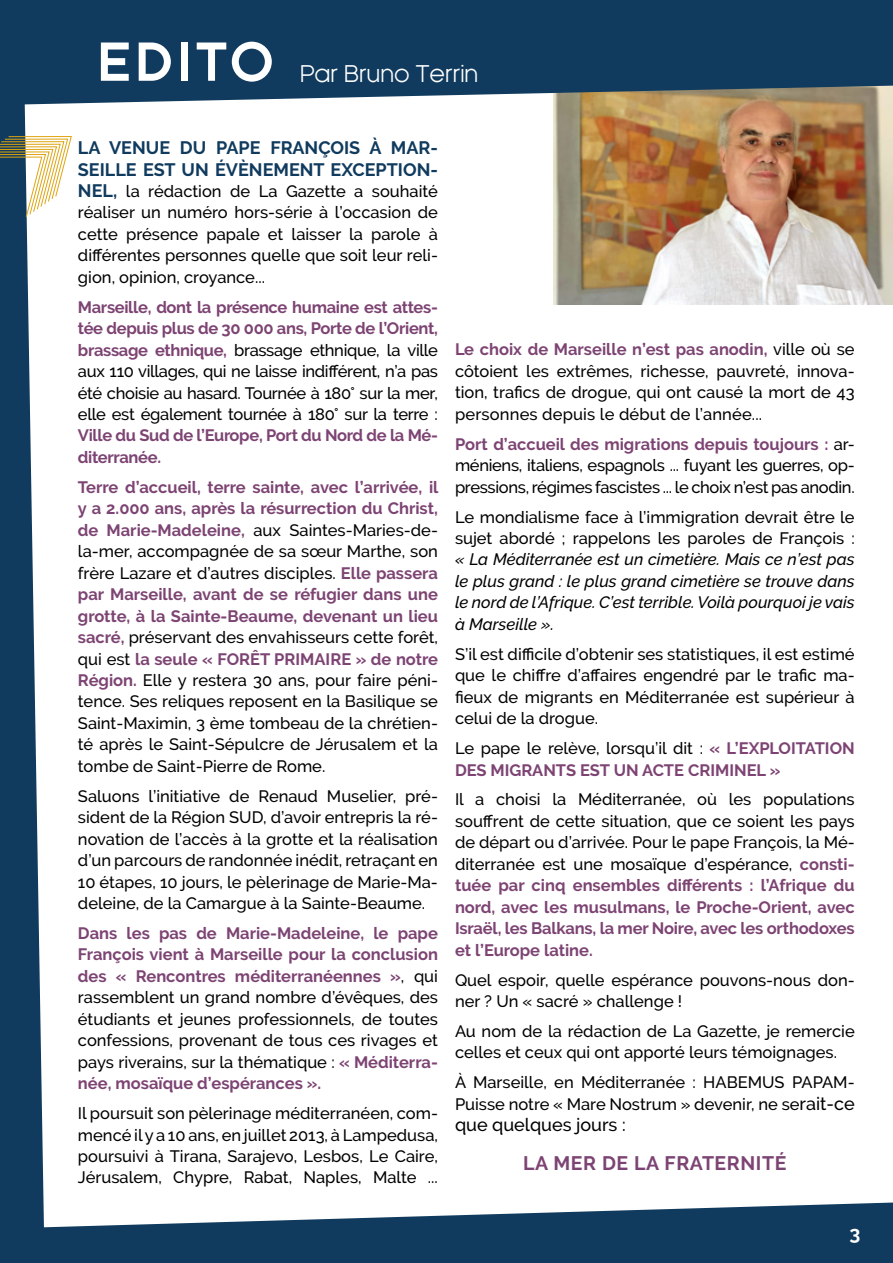
<style>
.page{position:relative;width:893px;height:1263px;background:#fff}
.page>*{position:absolute;margin:0;border:0;box-sizing:border-box;transform-origin:0 0}
.t1{font:700 51px "Kessel 105";letter-spacing:.1em;color:#fff}
.t2{font:22.5px "Kessel 105";color:#fff}
.t3{font:700 19.5px "Raleway";letter-spacing:.03em;color:#7d4473}
.t4{font:700 19.5px "Raleway";color:#fff}
.t5{font:700 18px/21.5px "Raleway";color:#103b5e}
.t6{font:500 18px "Raleway";color:#000}
.t7{font:500 16.5px/21.5px "Raleway";color:#000;text-align:justify}
.t8{font:italic 500 16.5px/21.5px "Raleway";color:#000;text-align:justify}
.t9{font:700 16.5px/21.5px "Raleway";color:#7d4473}
.t10{font:700 16.5px/21.5px "Raleway";letter-spacing:-.02em;color:#7d4473}
.s1{font-weight:700;font-size:18px;color:#103b5e}
.s2{font-weight:700;color:#7d4473}
.s3{font-weight:500;color:#000}
.s4{font-size:18px}
</style>
<div class="page">
<svg style="left:45px;top:1202px;width:848px;height:61px;fill:#103b5e"></svg>
<img style="left:554px;top:105px;width:339px;height:200px">
<svg style="left:0;top:0;width:893px;height:105px;fill:#103b5e"></svg>
<svg style="left:0;top:66px;width:45px;height:1197px;fill:#103b5e"></svg>
<svg style="left:0;top:136px;width:72px;height:82px"></svg>
<h1 class="t1" style="left:98px;top:32px;width:177px">EDITO</h1>
<h2 class="t2" style="left:300px;top:60px;width:180px">Par Bruno Terrin</h2>
<p class="t5" style="left:78px;top:137px;width:361px">LA VENUE DU PAPE FRANÇOIS À MAR-<br>SEILLE EST UN ÉVÈNEMENT EXCEPTION-</p>
<p class="t7" style="left:78px;top:180px;width:362px"><span class="s1">NEL,</span> la rédaction de La Gazette a souhaité réaliser un numéro hors-série à l’occasion de cette présence papale et laisser la parole à différentes personnes quelle que soit leur reli&shy;gion, opinion, croyance...</p>
<p class="t7" style="left:78px;top:296px;width:362px"><span class="s2">Marseille, dont la présence humaine est attes&shy;tée depuis plus de 30 000 ans, Porte de l’Orient, brassage ethnique,</span> brassage ethnique, la ville aux 110 villages, qui ne laisse indifférent, n’a pas été choisie au hasard. Tournée à 180° sur la mer, elle est également tournée à 180° sur la terre :</p>
<p class="t10" style="left:78px;top:425px;width:362px">Ville du Sud de l’Europe, Port du Nord de la Mé&shy;diterranée.</p>
<p class="t7" style="left:78px;top:476px;width:362px"><span class="s2">Terre d’accueil, terre sainte, avec l’arrivée, il y a 2.000 ans, après la résurrection du Christ, de Marie-Madeleine,</span> aux Saintes-Maries-de&shy;la-mer, accompagnée de sa sœur Marthe, son frère Lazare et d’autres disciples. <span class="s2">Elle passera par Marseille, avant de se réfugier dans une grotte, à la Sainte-Beaume, devenant un lieu sacré,</span> préservant des envahisseurs cette forêt, qui est <span class="s2">la seule « FORÊT PRIMAIRE » de notre Région.</span> Elle y restera 30 ans, pour faire péni&shy;tence. Ses reliques reposent en la Basilique se Saint-Maximin, 3 ème tombeau de la chrétien&shy;té après le Saint-Sépulcre de Jérusalem et la tombe de Saint-Pierre de Rome.</p>
<p class="t7" style="left:78px;top:785px;width:362px">Saluons l’initiative de Renaud Muselier, pré&shy;sident de la Région SUD, d’avoir entrepris la ré&shy;novation de l’accès à la grotte et la réalisation d’un parcours de randonnée inédit, retraçant en 10 étapes, 10 jours, le pèlerinage de Marie-Ma&shy;deleine, de la Camargue à la Sainte-Beaume.</p>
<p class="t7" style="left:78px;top:922px;width:362px"><span class="s2">Dans les pas de Marie-Madeleine, le pape François vient à Marseille pour la conclusion des « Rencontres méditerranéennes »</span>, qui rassemblent un grand nombre d’évêques, des étudiants et jeunes professionnels, de toutes confessions, provenant de tous ces rivages et pays riverains, sur la thématique : <span class="s2">« Méditerra&shy;née, mosaïque d’espérances ».</span></p>
<p class="t7" style="left:78px;top:1102px;width:362px">Il poursuit son pèlerinage méditerranéen, com&shy;mencé il y a 10 ans, en juillet 2013, à Lampedusa, poursuivi à Tirana, Sarajevo, Lesbos, Le Caire, Jérusalem, Chypre, Rabat, Naples, Malte ...</p>
<p class="t7" style="left:455px;top:339px;width:401px"><span class="s2">Le choix de Marseille n’est pas anodin,</span> ville où se côtoient les extrêmes, richesse, pauvreté, innova&shy;tion, trafics de drogue, qui ont causé la mort de 43 personnes depuis le début de l’année...</p>
<p class="t7" style="left:455px;top:433px;width:401px"><span class="s2">Port d’accueil des migrations depuis toujours :</span> ar&shy;méniens, italiens, espagnols ... fuyant les guerres, op&shy;pressions, régimes fascistes ... le choix n’est pas anodin.</p>
<p class="t7" style="left:455px;top:506px;width:401px">Le mondialisme face à l’immigration devrait être le sujet abordé ; rappelons les paroles de François :</p>
<p class="t8" style="left:455px;top:549px;width:401px">« La Méditerranée est un cimetière. Mais ce n’est pas le plus grand : le plus grand cimetière se trouve dans le nord de l’Afrique. C’est terrible. Voilà pourquoi je vais à Marseille ».</p>
<p class="t7" style="left:455px;top:643px;width:401px">S’il est difficile d’obtenir ses statistiques, il est estimé que le chiffre d’affaires engendré par le trafic ma&shy;fieux de migrants en Méditerranée est supérieur à celui de la drogue.</p>
<p class="t9" style="left:455px;top:738px;width:401px"><span class="s3">Le pape le relève, lorsqu’il dit :</span> « L’EXPLOITATION<br>DES MIGRANTS EST UN ACTE CRIMINEL »</p>
<p class="t7" style="left:455px;top:789px;width:401px">Il a choisi la Méditerranée, où les populations souffrent de cette situation, que ce soient les pays de départ ou d’arrivée. Pour le pape François, la Mé&shy;diterranée est une mosaïque d’espérance, <span class="s2">consti&shy;tuée par cinq ensembles différents : l’Afrique du nord, avec les musulmans, le Proche-Orient, avec Israël, les Balkans, la mer Noire, avec les orthodoxes et l’Europe latine.</span></p>
<p class="t7" style="left:455px;top:969px;width:401px">Quel espoir, quelle espérance pouvons-nous don&shy;ner ? Un « sacré » challenge !</p>
<p class="t7" style="left:455px;top:1020px;width:401px">Au nom de la rédaction de La Gazette, je remercie celles et ceux qui ont apporté leurs témoignages.</p>
<p class="t7" style="left:455px;top:1072px;width:401px">À Marseille, en Méditerranée : HABEMUS PAPAM-<br>Puisse notre « Mare Nostrum » devenir, ne se<span class="s4">rait-ce</span></p>
<p class="t6" style="left:455px;top:1114px;width:172px">que quelques jours :</p>
<p class="t3" style="left:523px;top:1152px;width:265px">LA MER DE LA FRATERNITÉ</p>
<p class="t4" style="left:849px;top:1222px;width:12px">3</p>
</div>
